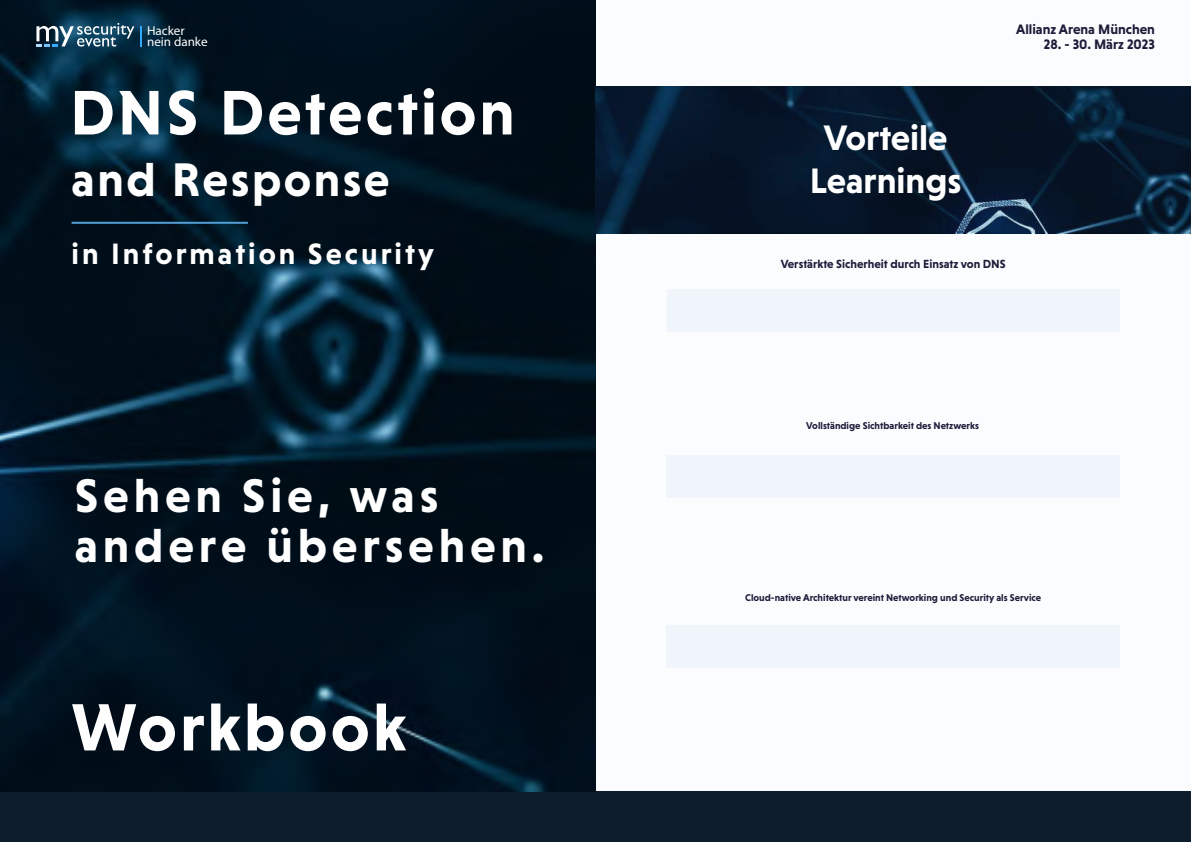
<style>
.page{position:relative;width:1191px;height:842px;background:#fff}
.page>*{position:absolute;margin:0;border:0;box-sizing:border-box;transform-origin:0 0}
.t1{font:700 68px "Niveau Grotesk";letter-spacing:.045em;color:#fff}
.t2{font:700 64px "Niveau Grotesk";letter-spacing:.045em;color:#fff}
.t3{font:700 48px/50.8px "Niveau Grotesk";letter-spacing:.1em;color:#fff}
.t4{font:700 48px "Niveau Grotesk";letter-spacing:.05em;color:#fff}
.t5{font:700 36px/43.2px "Niveau Grotesk";color:#fff;text-align:center}
.t6{font:700 30px "Niveau Grotesk";letter-spacing:.1em;color:#fff}
.t7{font:700 14px "Niveau Grotesk";color:#1d1d3a}
.t8{font:13.1px/11.8px "Myriad Pro";color:#fff}
.t9{font:700 12px "Niveau Grotesk";color:#1d1c3b}
.t10{font:700 10px "Niveau Grotesk";color:#1d1c3b}
</style>
<div class="page">
<div style="left:595px;top:0;width:596px;height:842px;background:#fafcfd"></div>
<div style="left:0;top:791px;width:595px;height:51px;background:#0e1d2d"></div>
<div style="left:595px;top:791px;width:596px;height:51px;background:#0e1d2d"></div>
<img style="left:0;top:0;width:595px;height:791px">
<hr style="left:72px;top:222px;width:176px;height:2px;background:#529fd8">
<svg style="left:36px;top:23px;width:101px;height:25px"></svg>
<hr style="left:140px;top:26px;width:2px;height:20px;background:#33a8ff">
<svg style="left:595px;top:86px;width:596px;height:147px;fill:#051428"></svg>
<div style="left:667px;top:290px;width:452px;height:42px;background:#eff5fa"></div>
<div style="left:666px;top:455px;width:453px;height:42px;background:#eff5fa"></div>
<div style="left:666px;top:626px;width:453px;height:42px;background:#eff5fa"></div>
<h3 class="t8" style="left:147px;top:24px;width:62px">Hacker nein danke</h3>
<h2 class="t2" style="left:70px;top:76px;width:446px">DNS Detection</h2>
<h3 class="t4" style="left:72px;top:152px;width:319px">and Response</h3>
<h3 class="t6" style="left:72px;top:237px;width:364px">in Information Security</h3>
<h3 class="t3" style="left:75px;top:469px;width:471px">Sehen Sie, was andere übersehen.</h3>
<h1 class="t1" style="left:72px;top:688px;width:336px">Workbook</h1>
<h3 class="t7" style="left:1016px;top:21px;width:140px">Allianz Arena München</h3>
<h3 class="t5" style="left:810px;top:116px;width:153px">Vorteile<br>Learnings</h3>
<p class="t9" style="left:780px;top:257px;width:227px">Verstärkte Sicherheit durch Einsatz von DNS</p>
<h3 class="t7" style="left:1044px;top:36px;width:113px">28. - 30. März 2023</h3>
<p class="t10" style="left:806px;top:419px;width:174px">Vollständige Sichtbarkeit des Netzwerks</p>
<p class="t10" style="left:745px;top:591px;width:297px">Cloud-native Architektur vereint Networking und Security als Service</p>
</div>
